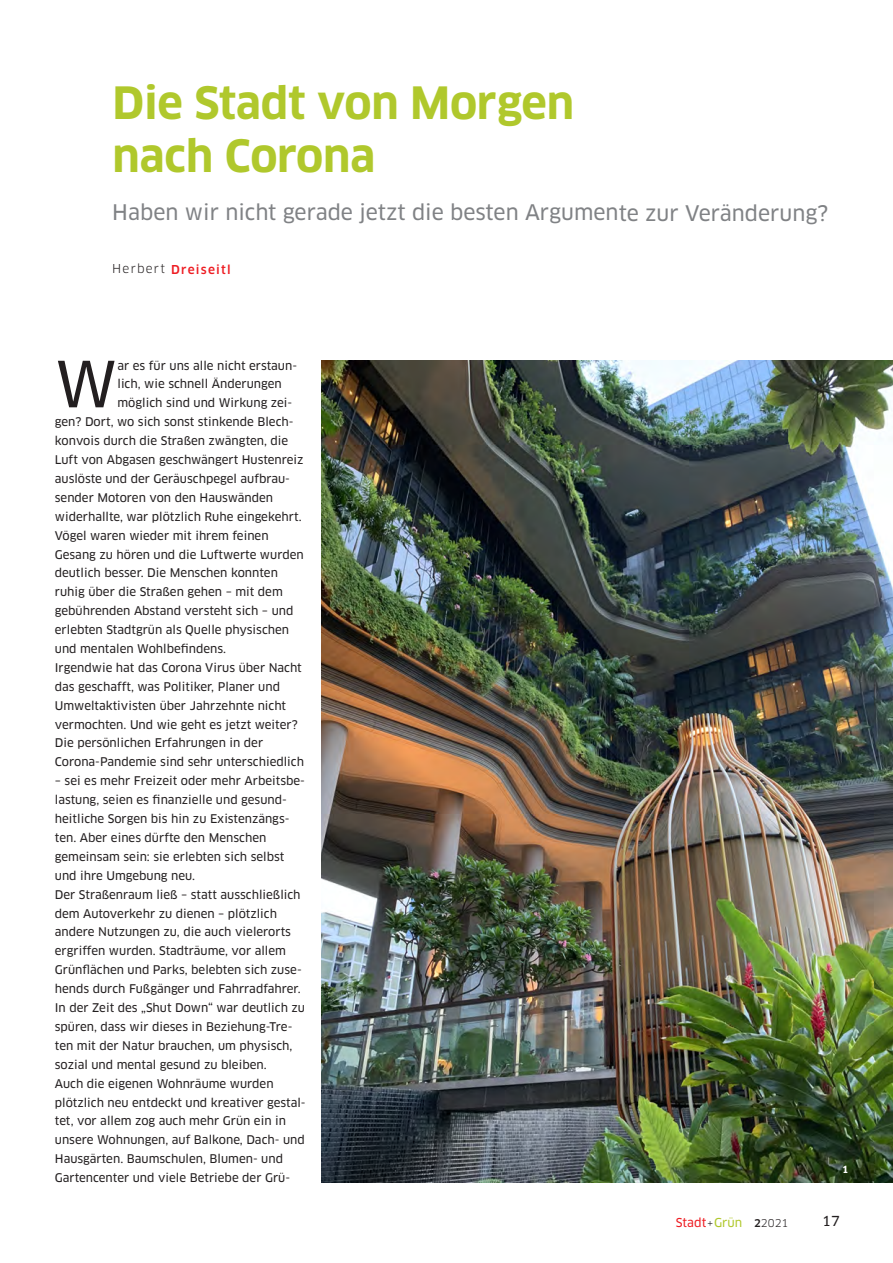
<style>
.page{position:relative;width:893px;height:1263px;background:#fff}
.page>*{position:absolute;margin:0;border:0;box-sizing:border-box;transform-origin:0 0}
.t1{font:62.1px "Clan OT News";color:#231f20}
.t2{font:700 43.5px/52.5px "Clan OT";letter-spacing:-.005em;color:#b0c82c}
.t3{font:21px "Clan OT News";color:#808285}
.t4{font:13.5px "Clan OT News";color:#231f20}
.t5{font:500 12px "Clan OT";letter-spacing:.1em;color:#ee1d23}
.t6{font:12px "Clan OT News";color:#ee1d23}
.t7{font:11.7px/18.9px "Clan OT News";color:#231f20}
.t8{font:700 9.75px "Clan OT";color:#fff}
.s1{font-weight:400;color:#231f20}
.s2{font-family:"Clan OT";font-size:10.5px;color:#231f20}
.s3{color:#b0c82c}
.s4{font-family:"Clan OT";font-weight:500;font-size:10.5px;color:#231f20}
</style>
<div class="page">
<img style="left:321px;top:360px;width:572px;height:822px">
<h2 class="t2" style="left:112px;top:80px;width:463px">Die Stadt von Morgen nach Corona</h2>
<h3 class="t3" style="left:112px;top:205px;width:717px">Haben wir nicht gerade jetzt die besten Argumente zur Veränderung?</h3>
<p class="t5" style="left:112px;top:264px;width:120px"><span class="s1">Herbert</span> Dreiseitl</p>
<h1 class="t1" style="left:55px;top:361px;width:64px">W</h1>
<p class="t7" style="left:117px;top:357px;width:181px">ar es für uns alle nicht erstaun-</p>
<p class="t7" style="left:117px;top:375px;width:166px">lich, wie schnell Änderungen</p>
<p class="t7" style="left:117px;top:394px;width:176px">möglich sind und Wirkung zei-</p>
<p class="t7" style="left:55px;top:413px;width:240px">gen? Dort, wo sich sonst stinkende Blech-</p>
<p class="t7" style="left:55px;top:432px;width:235px">konvois durch die Straßen zwängten, die</p>
<p class="t7" style="left:55px;top:451px;width:250px">Luft von Abgasen geschwängert Hustenreiz</p>
<p class="t7" style="left:55px;top:470px;width:237px">auslöste und der Geräuschpegel aufbrau-</p>
<p class="t7" style="left:55px;top:489px;width:220px">sender Motoren von den Hauswänden</p>
<p class="t7" style="left:55px;top:508px;width:248px">widerhallte, war plötzlich Ruhe eingekehrt.</p>
<p class="t7" style="left:55px;top:527px;width:215px">Vögel waren wieder mit ihrem feinen</p>
<p class="t7" style="left:55px;top:545px;width:250px">Gesang zu hören und die Luftwerte wurden</p>
<p class="t7" style="left:55px;top:564px;width:225px">deutlich besser. Die Menschen konnten</p>
<p class="t7" style="left:55px;top:583px;width:229px">ruhig über die Straßen gehen – mit dem</p>
<p class="t7" style="left:55px;top:602px;width:240px">gebührenden Abstand versteht sich – und</p>
<p class="t7" style="left:55px;top:621px;width:236px">erlebten Stadtgrün als Quelle physischen</p>
<p class="t7" style="left:55px;top:640px;width:173px">und mentalen Wohlbefindens.</p>
<p class="t7" style="left:55px;top:659px;width:248px">Irgendwie hat das Corona Virus über Nacht</p>
<p class="t7" style="left:55px;top:678px;width:227px">das geschafft, was Politiker, Planer und</p>
<p class="t7" style="left:55px;top:697px;width:233px">Umweltaktivisten über Jahrzehnte nicht</p>
<p class="t7" style="left:55px;top:716px;width:244px">vermochten. Und wie geht es jetzt weiter?</p>
<p class="t7" style="left:55px;top:734px;width:210px">Die persönlichen Erfahrungen in der</p>
<p class="t7" style="left:55px;top:753px;width:251px">Corona-Pandemie sind sehr unterschiedlich</p>
<p class="t7" style="left:55px;top:772px;width:252px">– sei es mehr Freizeit oder mehr Arbeitsbe&shy;lastung, seien es finanzielle und gesund&shy;heitliche Sorgen bis hin zu Existenzängs&shy;ten. Aber eines dürfte den Menschen gemeinsam sein: sie erlebten sich selbst und ihre Umgebung neu.<br>Der Straßenraum ließ – statt ausschließlich dem Autoverkehr zu dienen – plötzlich andere Nutzungen zu, die auch vielerorts ergriffen wurden. Stadträume, vor allem Grünflächen und Parks, belebten sich zuse&shy;hends durch Fußgänger und Fahrradfahrer.<br>In der Zeit des „Shut Down“ war deutlich zu spüren, dass wir dieses in Beziehung-Tre&shy;ten mit der Natur brauchen, um physisch, sozial und mental gesund zu bleiben.<br>Auch die eigenen Wohnräume wurden plötzlich neu entdeckt und kreativer gestal&shy;tet, vor allem zog auch mehr Grün ein in unsere Wohnungen, auf Balkone, Dach- und Hausgärten. Baumschulen, Blumen- und Gartencenter und viele Betriebe der Grü-</p>
<p class="t8" style="left:842px;top:1165px;width:8px">1</p>
<p class="t6" style="left:676px;top:1218px;width:114px">Stadt<span class="s2">+</span><span class="s3">Grün</span> <span class="s4">2</span><span class="s2">2021</span></p>
<p class="t4" style="left:822px;top:1216px;width:19px">17</p>
</div>
